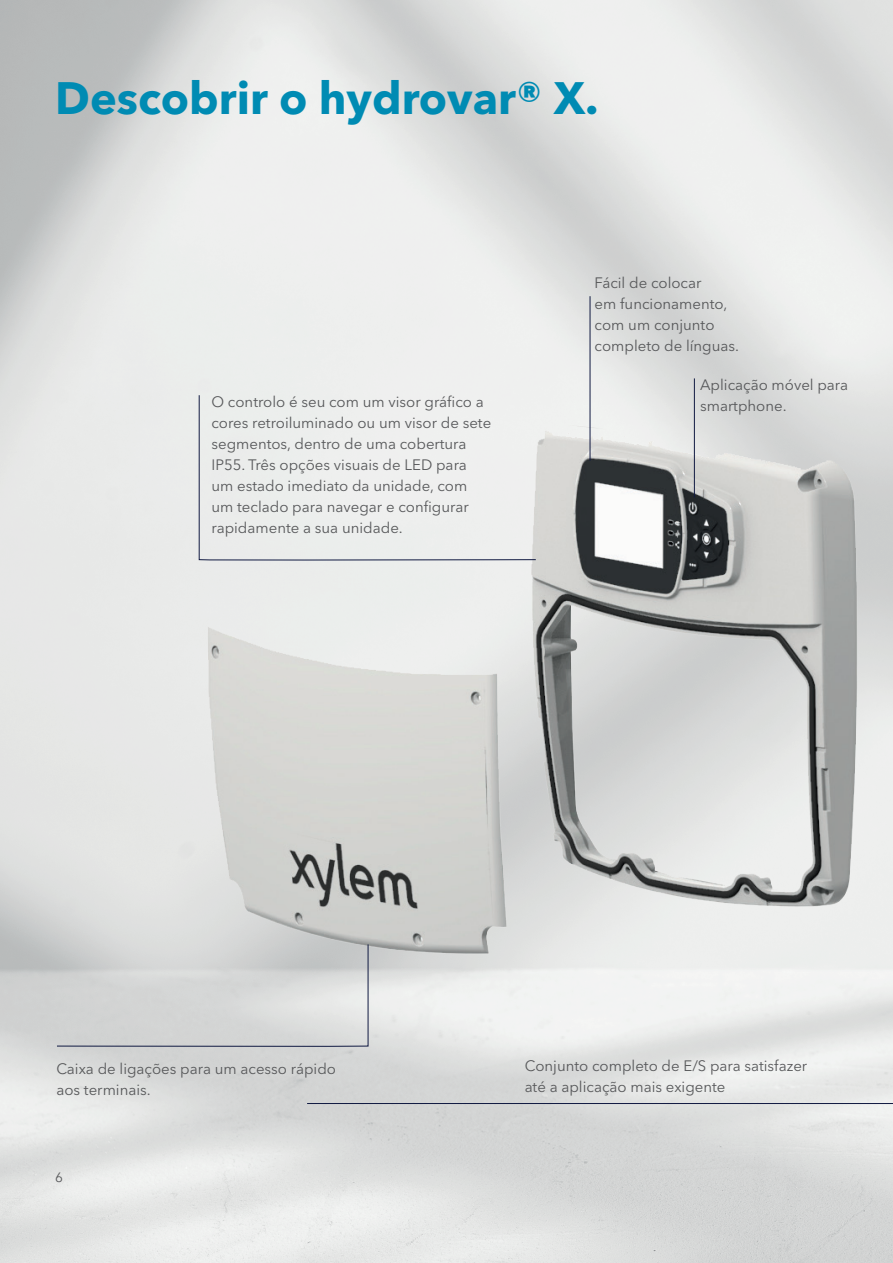
<style>
.page{position:relative;width:893px;height:1263px;background:#fff}
.page>*{position:absolute;margin:0;border:0;box-sizing:border-box;transform-origin:0 0}
.t1{font:700 45px "Avenir Next LT Pro";color:#008bb3}
.t2{font:15px/21px "Avenir Next LT Pro";color:#57585a}
.t3{font:13.5px "Avenir Next LT Pro";color:#57585a}
</style>
<div class="page">
<img style="left:0;top:0;width:893px;height:1263px">
<img style="left:179px;top:402px;width:695px;height:542px">
<svg style="left:57px;top:944px;width:250px;height:102px;background:#d2d4d3"></svg>
<div style="left:199px;top:395px;width:337px;height:165px;background:#eeefee"></div>
<hr style="left:590px;top:296px;width:1px;height:165px;background:#101941">
<hr style="left:694px;top:378px;width:1px;height:119px;background:#101941">
<svg style="left:307px;top:738px;width:586px;height:366px;background:#d7d8d7"></svg>
<h1 class="t1" style="left:55px;top:70px;width:545px">Descobrir o hydrovar® X.</h1>
<p class="t2" style="left:211px;top:391px;width:281px">O controlo é seu com um visor gráfico a cores retroiluminado ou um visor de sete segmentos, dentro de uma cobertura IP55. Três opções visuais de LED para um estado imediato da unidade, com um teclado para navegar e configurar rapidamente a sua unidade.</p>
<p class="t2" style="left:595px;top:272px;width:146px">Fácil de colocar<br>em funcionamento, com um conjunto completo de línguas.</p>
<p class="t2" style="left:700px;top:374px;width:150px">Aplicação móvel para smartphone.</p>
<p class="t2" style="left:56px;top:1058px;width:281px">Caixa de ligações para um acesso rápido aos terminais.</p>
<p class="t2" style="left:525px;top:1055px;width:284px">Conjunto completo de E/S para satisfazer até a aplicação mais exigente</p>
<p class="t3" style="left:55px;top:1169px;width:9px">6</p>
</div>
